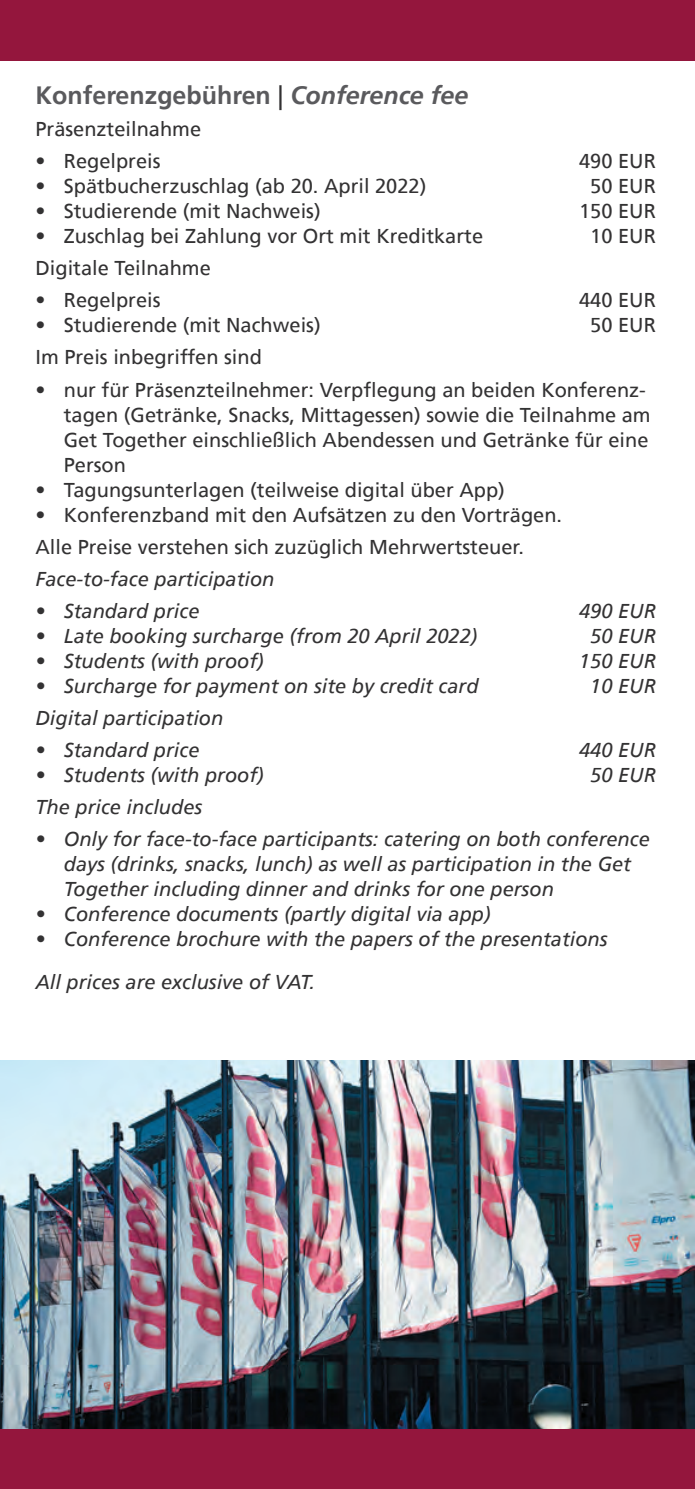
<style>
.page{position:relative;width:695px;height:1489px;background:#fff}
.page>*{position:absolute;margin:0;border:0;box-sizing:border-box;transform-origin:0 0}
.Text_body_small_ital{font:700 25px "Frutiger";color:#5a5a5d}
.Text_body_small_ital-2{font:20px/25px "Frutiger";color:#333233}
.Text_body_small_ital-3{font:italic 20px/25px "Frutiger";color:#333233}
.Text_body_small{font:italic 20px "Frutiger";color:#333233}
.Text_body_small-2{font:20px "Frutiger";color:#333233}
.s1{font-weight:400;color:#333233}
.s2{font-style:italic}
</style>
<div class="page">
<div style="left:0;top:1427px;width:694px;height:61px;background:#94163d"></div>
<div style="left:0;top:0;width:694px;height:61px;background:#94163d"></div>
<img style="left:0;top:1060px;width:694px;height:367px">
<p class="Text_body_small_ital" style="left:35px;top:80px;width:434px">Konferenzgebühren <span class="s1">|</span> <span class="s2">Conference fee</span></p>
<p class="Text_body_small-2" style="left:35px;top:117px;width:167px">Präsenzteilnahme</p>
<p class="Text_body_small-2" style="left:35px;top:149px;width:127px">• Regelpreis</p>
<p class="Text_body_small-2" style="left:579px;top:149px;width:78px">490 EUR</p>
<p class="Text_body_small-2" style="left:35px;top:174px;width:392px">• Spätbucherzuschlag (ab 20. April 2022)</p>
<p class="Text_body_small-2" style="left:590px;top:174px;width:67px">50 EUR</p>
<p class="Text_body_small-2" style="left:35px;top:199px;width:287px">• Studierende (mit Nachweis)</p>
<p class="Text_body_small-2" style="left:579px;top:199px;width:78px">150 EUR</p>
<p class="Text_body_small-2" style="left:35px;top:224px;width:449px">• Zuschlag bei Zahlung vor Ort mit Kreditkarte</p>
<p class="Text_body_small-2" style="left:590px;top:224px;width:67px">10 EUR</p>
<p class="Text_body_small-2" style="left:35px;top:256px;width:177px">Digitale Teilnahme</p>
<p class="Text_body_small-2" style="left:35px;top:288px;width:127px">• Regelpreis</p>
<p class="Text_body_small-2" style="left:579px;top:288px;width:78px">440 EUR</p>
<p class="Text_body_small-2" style="left:35px;top:313px;width:287px">• Studierende (mit Nachweis)</p>
<p class="Text_body_small-2" style="left:590px;top:313px;width:67px">50 EUR</p>
<p class="Text_body_small_ital-2" style="left:35px;top:345px;width:228px">Im Preis inbegriffen sind</p>
<p class="Text_body_small_ital-2" style="left:64px;top:377px;width:588px;text-indent:-28px">• nur für Präsenzteilnehmer: Verpflegung an beiden Konferenz&shy;tagen (Getränke, Snacks, Mittagessen) sowie die Teilnahme am Get Together einschließlich Abendessen und Getränke für eine Person</p>
<p class="Text_body_small_ital-2" style="left:35px;top:477px;width:471px">• Tagungsunterlagen (teilweise digital über App)</p>
<p class="Text_body_small_ital-2" style="left:35px;top:502px;width:528px">• Konferenzband mit den Aufsätzen zu den Vorträgen.</p>
<p class="Text_body_small_ital-2" style="left:35px;top:534px;width:490px">Alle Preise verstehen sich zuzüglich Mehrwertsteuer.</p>
<p class="Text_body_small" style="left:35px;top:567px;width:240px">Face-to-face participation</p>
<p class="Text_body_small" style="left:35px;top:599px;width:165px">• Standard price</p>
<p class="Text_body_small" style="left:579px;top:599px;width:78px">490 EUR</p>
<p class="Text_body_small" style="left:35px;top:624px;width:443px">• Late booking surcharge (from 20 April 2022)</p>
<p class="Text_body_small" style="left:590px;top:624px;width:67px">50 EUR</p>
<p class="Text_body_small" style="left:35px;top:649px;width:230px">• Students (with proof)</p>
<p class="Text_body_small" style="left:579px;top:649px;width:78px">150 EUR</p>
<p class="Text_body_small" style="left:35px;top:674px;width:444px">• Surcharge for payment on site by credit card</p>
<p class="Text_body_small" style="left:590px;top:674px;width:67px">10 EUR</p>
<p class="Text_body_small" style="left:35px;top:706px;width:189px">Digital participation</p>
<p class="Text_body_small" style="left:35px;top:738px;width:165px">• Standard price</p>
<p class="Text_body_small" style="left:579px;top:738px;width:78px">440 EUR</p>
<p class="Text_body_small" style="left:35px;top:763px;width:230px">• Students (with proof)</p>
<p class="Text_body_small" style="left:590px;top:763px;width:67px">50 EUR</p>
<p class="Text_body_small_ital-3" style="left:35px;top:795px;width:168px">The price includes</p>
<p class="Text_body_small_ital-3" style="left:64px;top:827px;width:587px;text-indent:-28px">• Only for face-to-face participants: catering on both conference days (drinks, snacks, lunch) as well as participation in the Get<br>Together including dinner and drinks for one person</p>
<p class="Text_body_small_ital-3" style="left:35px;top:902px;width:457px">• Conference documents (partly digital via app)</p>
<p class="Text_body_small_ital-3" style="left:35px;top:927px;width:573px">• Conference brochure with the papers of the presentations</p>
<p class="Text_body_small_ital-3" style="left:35px;top:969px;width:281px">All prices are exclusive of VAT.</p>
</div>
